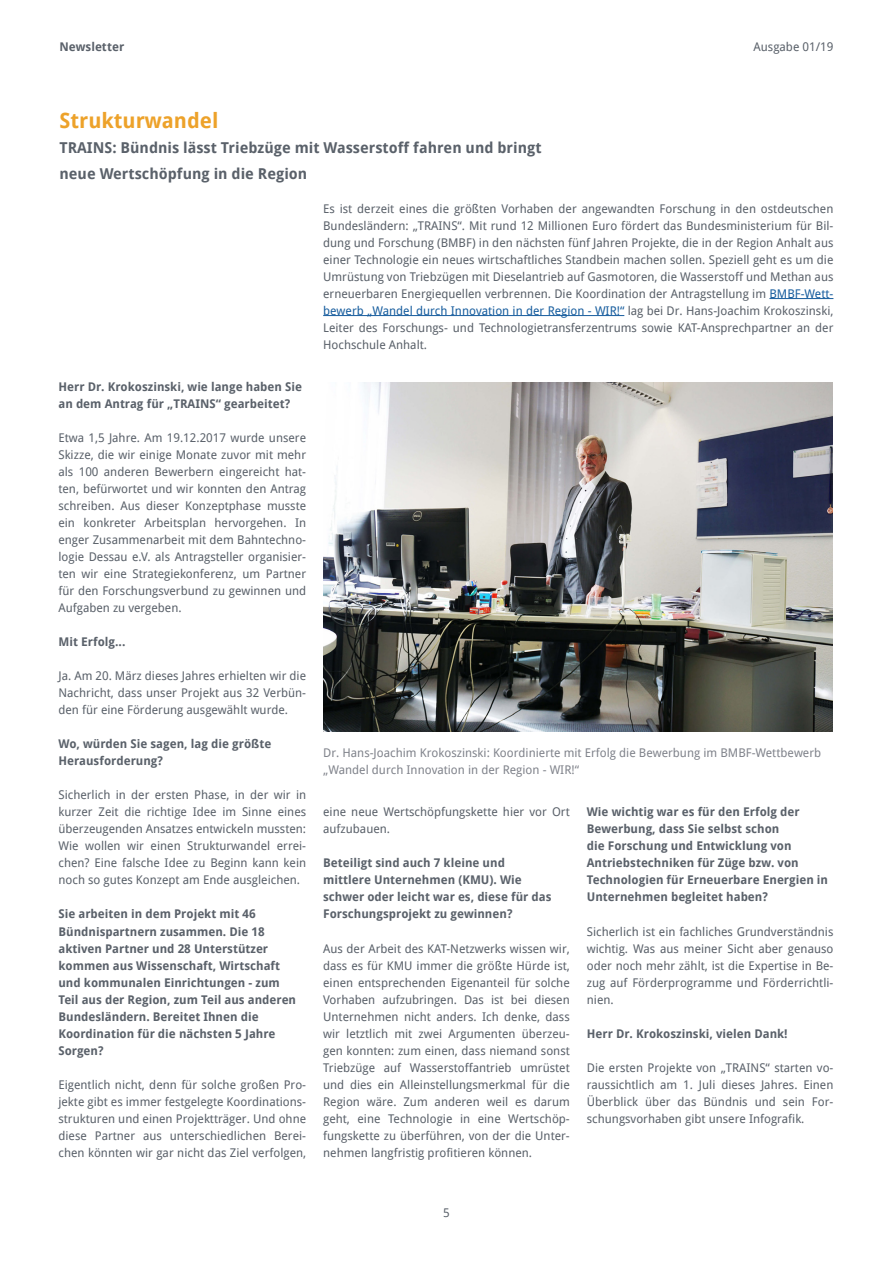
<style>
.page{position:relative;width:893px;height:1263px;background:#fff}
.page>*{position:absolute;margin:0;border:0;box-sizing:border-box;transform-origin:0 0}
.Hauptüberschrift{font:700 21px "Droid Sans";color:#eda22a}
.Unteruberschrift{font:700 15px/25.5px "Droid Sans";color:#5a616a}
.Fließtext{font:12px/17px "Droid Sans";color:#5a616a;text-align:justify}
.Überschrift_Fließtex{font:700 12px/17px "Droid Sans";color:#5a616a}
.Bildunterschrift{font:12px/17px "Droid Sans";color:#80838b}
.s1{color:#175d9e}
</style>
<div class="page">
<hr style="left:769px;top:298px;width:64px;height:1px;background:#175d9e">
<hr style="left:323px;top:315px;width:301px;height:1px;background:#175d9e">
<img style="left:323px;top:383px;width:510px;height:348px">
<p class="Überschrift_Fließtex" style="left:60px;top:38px;width:66px">Newsletter</p>
<p class="Fließtext" style="left:754px;top:38px;width:81px">Ausgabe 01/19</p>
<p class="Hauptüberschrift" style="left:60px;top:108px;width:160px">Strukturwandel</p>
<p class="Unteruberschrift" style="left:60px;top:135px;width:484px">TRAINS: Bündnis lässt Triebzüge mit Wasserstoff fahren und bringt neue Wertschöpfung in die Region</p>
<p class="Fließtext" style="left:323px;top:200px;width:512px">Es ist derzeit eines die größten Vorhaben der angewandten Forschung in den ostdeutschen Bundesländern: „TRAINS“. Mit rund 12 Millionen Euro fördert das Bundesministerium für Bil&shy;dung und Forschung (BMBF) in den nächsten fünf Jahren Projekte, die in der Region Anhalt aus einer Technologie ein neues wirtschaftliches Standbein machen sollen. Speziell geht es um die Umrüstung von Triebzügen mit Dieselantrieb auf Gasmotoren, die Wasserstoff und Methan aus erneuerbaren Energiequellen verbrennen. Die Koordination der Antragstellung im <span class="s1">BMBF-Wett&shy;bewerb „Wandel durch Innovation in der Region - WIR!“</span> lag bei Dr. Hans-Joachim Krokoszinski, Leiter des Forschungs- und Technologietransferzentrums sowie KAT-Ansprechpartner an der Hochschule Anhalt.</p>
<p class="Überschrift_Fließtex" style="left:58px;top:379px;width:245px">Herr Dr. Krokoszinski, wie lange haben Sie an dem Antrag für „TRAINS“ gearbeitet?</p>
<p class="Fließtext" style="left:58px;top:430px;width:249px">Etwa 1,5 Jahre. Am 19.12.2017 wurde unsere Skizze, die wir einige Monate zuvor mit mehr als 100 anderen Bewerbern eingereicht hat&shy;ten, befürwortet und wir konnten den Antrag schreiben. Aus dieser Konzeptphase musste ein konkreter Arbeitsplan hervorgehen. In enger Zusammenarbeit mit dem Bahntechno&shy;logie Dessau e.V. als Antragsteller organisier&shy;ten wir eine Strategiekonferenz, um Partner für den Forschungsverbund zu gewinnen und Aufgaben zu vergeben.</p>
<p class="Überschrift_Fließtex" style="left:58px;top:634px;width:69px">Mit Erfolg...</p>
<p class="Fließtext" style="left:58px;top:668px;width:249px">Ja. Am 20. März dieses Jahres erhielten wir die Nachricht, dass unser Projekt aus 32 Verbün&shy;den für eine Förderung ausgewählt wurde.</p>
<p class="Überschrift_Fließtex" style="left:58px;top:736px;width:214px">Wo, würden Sie sagen, lag die größte<br>Herausforderung?</p>
<p class="Fließtext" style="left:58px;top:787px;width:249px">Sicherlich in der ersten Phase, in der wir in kurzer Zeit die richtige Idee im Sinne eines überzeugenden Ansatzes entwickeln mussten:<br>Wie wollen wir einen Strukturwandel errei&shy;chen? Eine falsche Idee zu Beginn kann kein noch so gutes Konzept am Ende ausgleichen.</p>
<p class="Überschrift_Fließtex" style="left:58px;top:906px;width:239px">Sie arbeiten in dem Projekt mit 46<br>Bündnispartnern zusammen. Die 18 aktiven Partner und 28 Unterstützer kommen aus Wissenschaft, Wirtschaft und kommunalen Einrichtungen - zum Teil aus der Region, zum Teil aus anderen Bundesländern. Bereitet Ihnen die Koordination für die nächsten 5 Jahre Sorgen?</p>
<p class="Fließtext" style="left:58px;top:1076px;width:249px">Eigentlich nicht, denn für solche großen Pro&shy;jekte gibt es immer festgelegte Koordinations&shy;strukturen und einen Projektträger. Und ohne diese Partner aus unterschiedlichen Berei&shy;chen könnten wir gar nicht das Ziel verfolgen,</p>
<p class="Bildunterschrift" style="left:323px;top:744px;width:499px">Dr. Hans-Joachim Krokoszinski: Koordinierte mit Erfolg die Bewerbung im BMBF-Wettbewerb „Wandel durch Innovation in der Region - WIR!“</p>
<p class="Fließtext" style="left:323px;top:804px;width:248px">eine neue Wertschöpfungskette hier vor Ort aufzubauen.</p>
<p class="Überschrift_Fließtex" style="left:323px;top:855px;width:230px">Beteiligt sind auch 7 kleine und mittlere Unternehmen (KMU). Wie schwer oder leicht war es, diese für das Forschungsprojekt zu gewinnen?</p>
<p class="Fließtext" style="left:323px;top:940px;width:248px">Aus der Arbeit des KAT-Netzwerks wissen wir, dass es für KMU immer die größte Hürde ist, einen entsprechenden Eigenanteil für solche Vorhaben aufzubringen. Das ist bei diesen Unternehmen nicht anders. Ich denke, dass wir letztlich mit zwei Argumenten überzeu&shy;gen konnten: zum einen, dass niemand sonst Triebzüge auf Wasserstoffantrieb umrüstet und dies ein Alleinstellungsmerkmal für die Region wäre. Zum anderen weil es darum geht, eine Technologie in eine Wertschöp&shy;fungskette zu überführen, von der die Unter&shy;nehmen langfristig profitieren können.</p>
<p class="Überschrift_Fließtex" style="left:587px;top:804px;width:243px">Wie wichtig war es für den Erfolg der Bewerbung, dass Sie selbst schon<br>die Forschung und Entwicklung von Antriebstechniken für Züge bzw. von Technologien für Erneuerbare Energien in Unternehmen begleitet haben?</p>
<p class="Fließtext" style="left:587px;top:923px;width:248px">Sicherlich ist ein fachliches Grundverständnis wichtig. Was aus meiner Sicht aber genauso oder noch mehr zählt, ist die Expertise in Be&shy;zug auf Förderprogramme und Förderrichtli&shy;nien.</p>
<p class="Überschrift_Fließtex" style="left:587px;top:1025px;width:202px">Herr Dr. Krokoszinski, vielen Dank!</p>
<p class="Fließtext" style="left:587px;top:1059px;width:248px">Die ersten Projekte von „TRAINS“ starten vo&shy;raussichtlich am 1. Juli dieses Jahres. Einen Überblick über das Bündnis und sein For&shy;schungsvorhaben gibt unsere Infografik.</p>
<p class="Fließtext" style="left:443px;top:1204px;width:8px">5</p>
</div>
